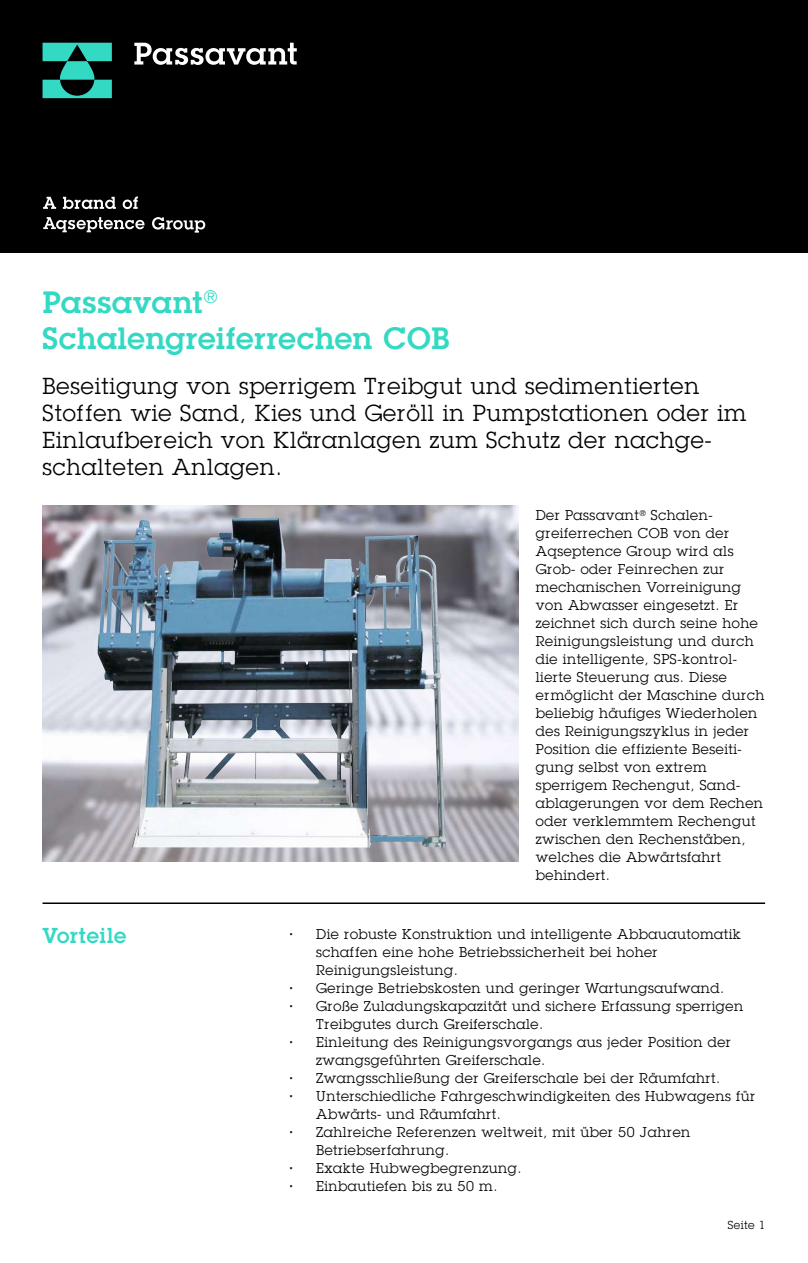
<style>
.page{position:relative;width:808px;height:1263px;background:#fff}
.page>*{position:absolute;margin:0;border:0;box-sizing:border-box;transform-origin:0 0}
.t1{font:600 30px/36px "Lubalin Graph Std";letter-spacing:.025em;color:#34d9c3}
.t2{font:22.5px/27px "Lubalin Graph Std";letter-spacing:.04em;color:#000}
.t3{font:600 21px "Lubalin Graph Std";letter-spacing:.04em;color:#34d9c3}
.t4{font:13.8px/18px "Lubalin Graph Std";letter-spacing:.04em;color:#000}
.t5{font:11.25px "Lubalin Graph Std";letter-spacing:.04em;color:#000}
.s1{font-weight:600}
</style>
<div class="page">
<div style="left:0;top:0;width:808px;height:253px;background:#000"></div>
<svg style="left:43px;top:197px;width:13px;height:12px"></svg>
<svg style="left:63px;top:197px;width:53px;height:12px"></svg>
<svg style="left:123px;top:196px;width:15px;height:13px"></svg>
<svg style="left:43px;top:217px;width:101px;height:15px"></svg>
<svg style="left:152px;top:217px;width:53px;height:16px"></svg>
<svg style="left:134px;top:43px;width:163px;height:22px"></svg>
<svg style="left:43px;top:43px;width:69px;height:55px"></svg>
<hr style="left:43px;top:902px;width:722px;height:2px;background:#000">
<img style="left:43px;top:506px;width:476px;height:355px">
<img style="left:97px;top:517px;width:349px;height:330px">
<h1 class="t1" style="left:43px;top:284px;width:408px">Passavant<sup>®<br></sup>Schalengreiferrechen COB</h1>
<h2 class="t2" style="left:43px;top:373px;width:705px">Beseitigung von sperrigem Treibgut und sedimentierten Stoffen wie Sand, Kies und Geröll in Pumpstationen oder im Einlaufbereich von Kläranlagen zum Schutz der nachge&shy;schalteten Anlagen.</h2>
<p class="t4" style="left:536px;top:506px;width:230px">Der Passavant<sup>®</sup> Schalen&shy;greiferrechen COB von der<br>Aqseptence Group wird als<br>Grob- oder Feinrechen zur mechanischen Vorreinigung von Abwasser eingesetzt. Er zeichnet sich durch seine hohe<br>Reinigungsleistung und durch die intelligente, SPS-kontrol&shy;lierte Steuerung aus. Diese ermöglicht der Maschine durch beliebig häufiges Wiederholen des Reinigungszyklus in jeder<br>Position die effiziente Beseiti&shy;gung selbst von extrem sperrigem Rechengut, Sand&shy;ablagerungen vor dem Rechen oder verklemmtem Rechengut zwischen den Rechenstäben, welches die Abwärtsfahrt behindert.</p>
<h3 class="t3" style="left:43px;top:922px;width:85px">Vorteile</h3>
<p class="t4" style="left:289px;top:925px;width:453px"><span class="s1">·</span> Die robuste Konstruktion und intelligente Abbauautomatik</p>
<p class="t4" style="left:316px;top:943px;width:343px">schaffen eine hohe Betriebssicherheit bei hoher</p>
<p class="t4" style="left:316px;top:961px;width:143px">Reinigungsleistung.</p>
<p class="t4" style="left:289px;top:979px;width:437px"><span class="s1">·</span> Geringe Betriebskosten und geringer Wartungsaufwand.</p>
<p class="t4" style="left:289px;top:997px;width:455px"><span class="s1">·</span> Große Zuladungskapazität und sichere Erfassung sperrigen</p>
<p class="t4" style="left:316px;top:1015px;width:228px">Treibgutes durch Greiferschale.</p>
<p class="t4" style="left:289px;top:1033px;width:443px"><span class="s1">·</span> Einleitung des Reinigungsvorgangs aus jeder Position der</p>
<p class="t4" style="left:316px;top:1051px;width:231px">zwangsgeführten Greiferschale.</p>
<p class="t4" style="left:289px;top:1069px;width:432px"><span class="s1">·</span> Zwangsschließung der Greiferschale bei der Räumfahrt.</p>
<p class="t4" style="left:289px;top:1087px;width:467px"><span class="s1">·</span> Unterschiedliche Fahrgeschwindigkeiten des Hubwagens für</p>
<p class="t4" style="left:316px;top:1105px;width:186px">Abwärts- und Räumfahrt.</p>
<p class="t4" style="left:289px;top:1123px;width:403px"><span class="s1">·</span> Zahlreiche Referenzen weltweit, mit über 50 Jahren</p>
<p class="t4" style="left:316px;top:1141px;width:134px">Betriebserfahrung.</p>
<p class="t4" style="left:289px;top:1159px;width:234px"><span class="s1">·</span> Exakte Hubwegbegrenzung.</p>
<p class="t4" style="left:289px;top:1177px;width:210px"><span class="s1">·</span> Einbautiefen bis zu 50 m.</p>
<p class="t5" style="left:728px;top:1218px;width:39px">Seite 1</p>
</div>
